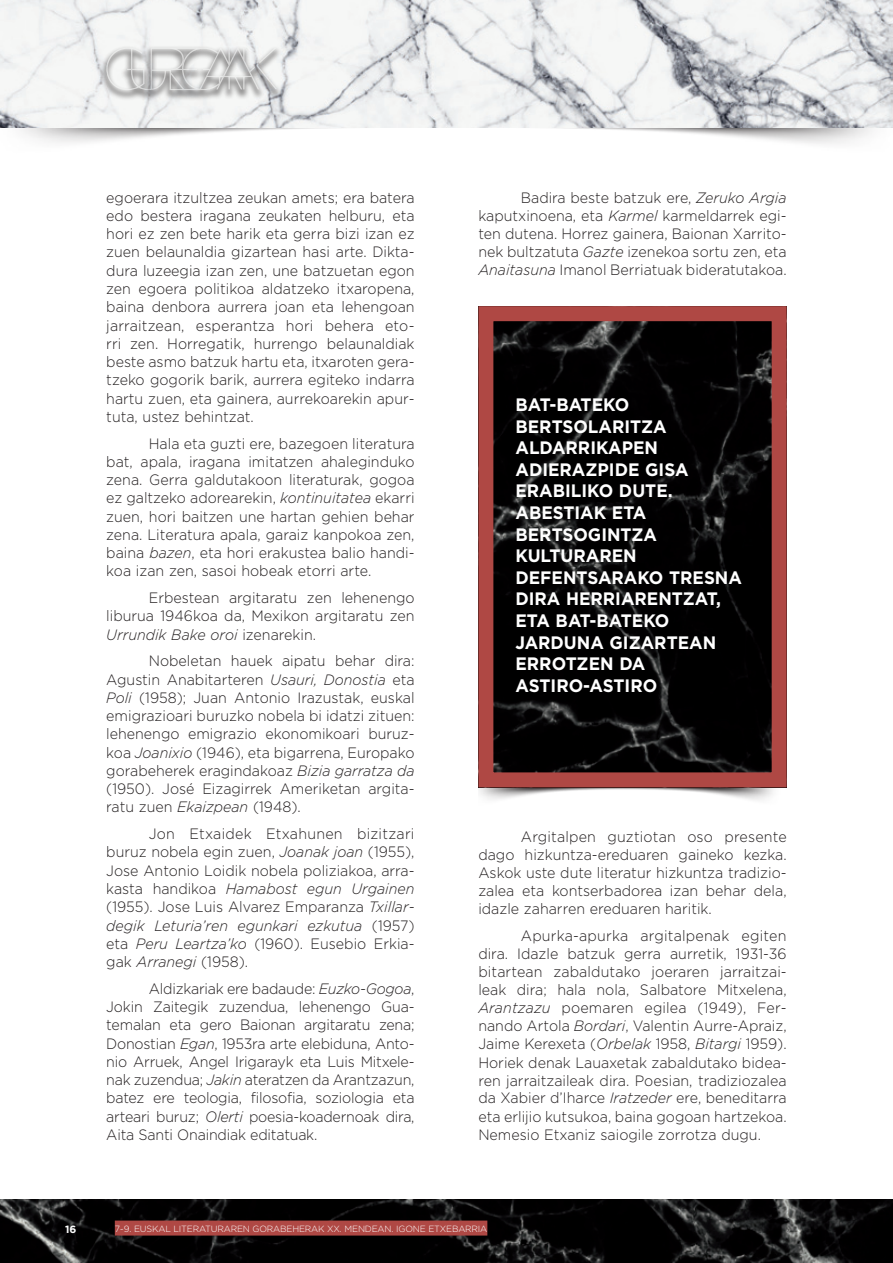
<style>
.page{position:relative;width:893px;height:1263px;background:#fff}
.page>*{position:absolute;margin:0;border:0;box-sizing:border-box;transform-origin:0 0}
.TEXT_DESTACADOS-LINE{font:700 18px/21.6px "Gotham";color:#fff;scale:.95 1}
.TEXTO_COMUN{font:300 15px/18.3px "Gotham";color:#231f20;text-align:justify;scale:.95 1}
.t1{font:700 10.5px "Gotham";color:#fff}
.ARRIBA{font:300 9px "Gotham";letter-spacing:-.02em;color:#fff}
.s1{font-style:italic}
</style>
<div class="page">
<img style="left:0;top:0;width:893px;height:128px">
<img style="left:0;top:1199px;width:893px;height:64px">
<div style="left:100px;top:45px;width:183px;height:56px;background:#231f20;opacity:.71"></div>
<svg style="left:106px;top:48px;width:171px;height:42px"></svg>
<div style="left:115px;top:1220px;width:372px;height:15px;background:#af4844"></div>
<img style="left:478px;top:787px;width:302px;height:13px">
<img style="left:494px;top:322px;width:277px;height:449px">
<div style="left:478px;top:306px;width:309px;height:481px;border:15px solid #af4844"></div>
<p class="TEXTO_COMUN" style="left:106px;top:188px;width:326px">egoerara itzultzea zeukan amets; era batera edo bestera iragana zeukaten helburu, eta hori ez zen bete harik eta gerra bizi izan ez zuen belaunaldia gizartean hasi arte. Dikta&shy;dura luzeegia izan zen, une batzuetan egon zen egoera politikoa aldatzeko itxaropena, baina denbora aurrera joan eta lehengoan jarraitzean, esperantza hori behera eto&shy;rri zen. Horregatik, hurrengo belaunaldiak beste asmo batzuk hartu eta, itxaroten gera&shy;tzeko gogorik barik, aurrera egiteko indarra hartu zuen, eta gainera, aurrekoarekin apur&shy;tuta, ustez behintzat.</p>
<p class="TEXTO_COMUN" style="left:106px;top:434px;width:326px;text-indent:43px">Hala eta guzti ere, bazegoen literatura bat, apala, iragana imitatzen ahaleginduko zena. Gerra galdutakoon literaturak, gogoa ez galtzeko adorearekin, <span class="s1">kontinuitatea</span> ekarri zuen, hori baitzen une hartan gehien behar zena. Literatura apala, garaiz kanpokoa zen, baina <span class="s1">bazen</span>, eta hori erakustea balio handi&shy;koa izan zen, sasoi hobeak etorri arte.</p>
<p class="TEXTO_COMUN" style="left:106px;top:588px;width:326px;text-indent:43px">Erbestean argitaratu zen lehenengo liburua 1946koa da, Mexikon argitaratu zen <span class="s1">Urrundik Bake oroi</span> izenarekin.</p>
<p class="TEXTO_COMUN" style="left:106px;top:651px;width:326px;text-indent:43px">Nobeletan hauek aipatu behar dira:<br>Agustin Anabitarteren <span class="s1">Usauri, Donostia</span> eta <span class="s1">Poli</span> (1958); Juan Antonio Irazustak, euskal emigrazioari buruzko nobela bi idatzi zituen: lehenengo emigrazio ekonomikoari buruz&shy;koa <span class="s1">Joanixio</span> (1946), eta bigarrena, Europako gorabeherek eragindakoaz <span class="s1">Bizia garratza da </span>(1950). José Eizagirrek Ameriketan argita&shy;ratu zuen <span class="s1">Ekaizpean</span> (1948).</p>
<p class="TEXTO_COMUN" style="left:106px;top:824px;width:326px;text-indent:43px">Jon Etxaidek Etxahunen bizitzari buruz nobela egin zuen, <span class="s1">Joanak joan</span> (1955), Jose Antonio Loidik nobela poliziakoa, arra&shy;kasta handikoa <span class="s1">Hamabost egun Urgainen </span>(1955). Jose Luis Alvarez Emparanza <span class="s1">Txillar&shy;degik Leturia’ren egunkari ezkutua</span> (1957) eta <span class="s1">Peru Leartza’ko</span> (1960). Eusebio Erkia&shy;gak <span class="s1">Arranegi</span> (1958).</p>
<p class="TEXTO_COMUN" style="left:106px;top:979px;width:326px;text-indent:43px">Aldizkariak ere badaude: <span class="s1">Euzko-Gogoa</span>, Jokin Zaitegik zuzendua, lehenengo Gua&shy;temalan eta gero Baionan argitaratu zena; Donostian <span class="s1">Egan</span>, 1953ra arte elebiduna, Anto&shy;nio Arruek, Angel Irigarayk eta Luis Mitxele&shy;nak zuzendua; <span class="s1">Jakin</span> ateratzen da Arantzazun, batez ere teologia, filosofia, soziologia eta arteari buruz; <span class="s1">Olerti</span> poesia-koadernoak dira, Aita Santi Onaindiak editatuak.</p>
<p class="TEXTO_COMUN" style="left:478px;top:188px;width:326px;text-indent:43px">Badira beste batzuk ere, <span class="s1">Zeruko Argia </span>kaputxinoena, eta <span class="s1">Karmel</span> karmeldarrek egi&shy;ten dutena. Horrez gainera, Baionan Xarrito&shy;nek bultzatuta <span class="s1">Gazte</span> izenekoa sortu zen, eta <span class="s1">Anaitasuna</span> Imanol Berriatuak bideratutakoa.</p>
<p class="TEXT_DESTACADOS-LINE" style="left:515px;top:394px;width:240px">BAT-BATEKO<br>BERTSOLARITZA<br>ALDARRIKAPEN<br>ADIERAZPIDE GISA<br>ERABILIKO DUTE.<br>ABESTIAK ETA<br>BERTSOGINTZA<br>KULTURAREN<br>DEFENTSARAKO TRESNA<br>DIRA HERRIARENTZAT,<br>ETA BAT-BATEKO<br>JARDUNA GIZARTEAN<br>ERROTZEN DA<br>ASTIRO-ASTIRO</p>
<p class="TEXTO_COMUN" style="left:478px;top:827px;width:326px;text-indent:43px">Argitalpen guztiotan oso presente dago hizkuntza-ereduaren gaineko kezka.<br>Askok uste dute literatur hizkuntza tradizio&shy;zalea eta kontserbadorea izan behar dela, idazle zaharren ereduaren haritik.</p>
<p class="TEXTO_COMUN" style="left:478px;top:926px;width:326px;text-indent:43px">Apurka-apurka argitalpenak egiten dira. Idazle batzuk gerra aurretik, 1931-36 bitartean zabaldutako joeraren jarraitzai&shy;leak dira; hala nola, Salbatore Mitxelena, <span class="s1">Arantzazu</span> poemaren egilea (1949), Fer&shy;nando Artola <span class="s1">Bordari</span>, Valentin Aurre-Apraiz, Jaime Kerexeta (<span class="s1">Orbelak</span> 1958, <span class="s1">Bitargi</span> 1959).<br>Horiek denak Lauaxetak zabaldutako bidea&shy;ren jarraitzaileak dira. Poesian, tradiziozalea da Xabier d’Iharce <span class="s1">Iratzeder</span> ere, beneditarra eta erlijio kutsukoa, baina gogoan hartzekoa.<br>Nemesio Etxaniz saiogile zorrotza dugu.</p>
<p class="t1" style="left:65px;top:1222px;width:13px">16</p>
<p class="ARRIBA" style="left:115px;top:1223px;width:374px">7~9. EUSKAL LITERATURAREN GORABEHERAK XX. MENDEAN. IGONE ETXEBARRIA</p>
</div>
